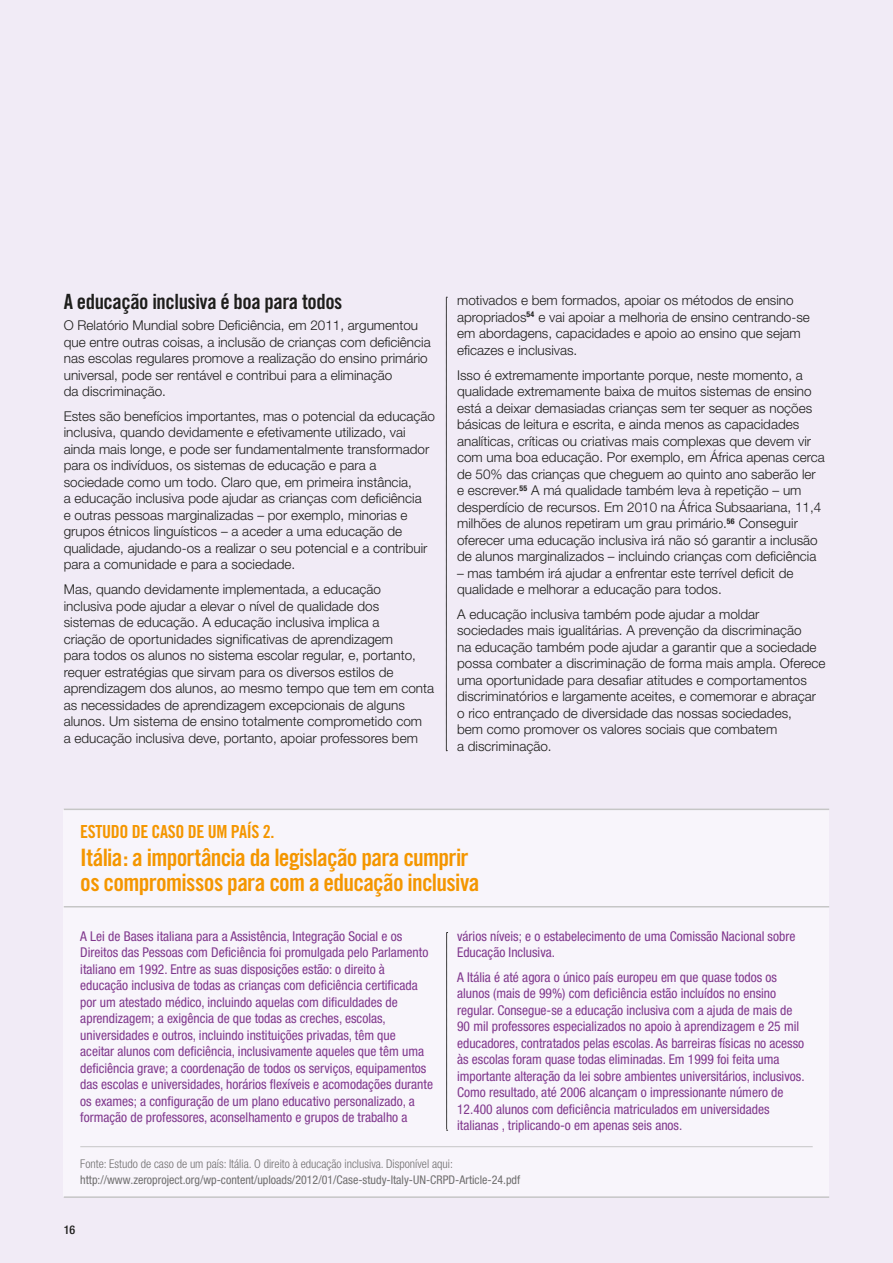
<style>
.page{position:relative;width:893px;height:1263px;background:#f1ebf6}
.page>*{position:absolute;margin:0;border:0;box-sizing:border-box;transform-origin:0 0}
.t1{font:24px/24.8px "Trade Gothic Bold Cond Twenty";letter-spacing:-.03em;color:#f49600}
.t2{font:21px "Trade Gothic Bold Cond Twenty";letter-spacing:-.02em;color:#1d1d1b}
.t3{font:18px "Trade Gothic Bold Cond Twenty";letter-spacing:-.02em;color:#f49600}
.t4{font:300 13.5px/16.5px "Helvetica Neue LT Std";color:#1d1d1b}
.t5{font:condensed 13.5px/16.5px "Helvetica Neue LT Std";color:#80388d}
.t6{font:condensed 12px "Helvetica Neue LT Std";color:#706f6f}
.t7{font:300 condensed 12px "Helvetica Neue LT Std";color:#706f6f}
.t8{font:500 condensed 12px "Helvetica Neue LT Std";color:#1d1d1b}
</style>
<div class="page">
<div style="left:64px;top:808px;width:765px;height:388px;background:#f8f5fb"></div>
<hr style="left:64px;top:809px;width:765px;height:1px;background:#c6c6c6">
<hr style="left:64px;top:906px;width:765px;height:1px;background:#c6c6c6">
<hr style="left:80px;top:1146px;width:733px;height:1px;background:#c6c6c6">
<hr style="left:64px;top:1196px;width:765px;height:2px;background:#c6c6c6">
<svg style="left:446px;top:297px;width:1px;height:454px"></svg>
<svg style="left:446px;top:932px;width:2px;height:199px"></svg>
<h2 class="t2" style="left:64px;top:289px;width:280px">A educação inclusiva é boa para todos</h2>
<p class="t4" style="left:64px;top:317px;width:368px">O Relatório Mundial sobre Deficiência, em 2011, argumentou que entre outras coisas, a inclusão de crianças com deficiência nas escolas regulares promove a realização do ensino primário universal, pode ser rentável e contribui para a eliminação<br>da discriminação.</p>
<p class="t4" style="left:64px;top:407px;width:373px">Estes são benefícios importantes, mas o potencial da educação inclusiva, quando devidamente e efetivamente utilizado, vai ainda mais longe, e pode ser fundamentalmente transformador para os indivíduos, os sistemas de educação e para a sociedade como um todo. Claro que, em primeira instância,<br>a educação inclusiva pode ajudar as crianças com deficiência<br>e outras pessoas marginalizadas – por exemplo, minorias e grupos étnicos linguísticos – a aceder a uma educação de qualidade, ajudando-os a realizar o seu potencial e a contribuir para a comunidade e para a sociedade.</p>
<p class="t4" style="left:64px;top:581px;width:372px">Mas, quando devidamente implementada, a educação<br>inclusiva pode ajudar a elevar o nível de qualidade dos<br>sistemas de educação. A educação inclusiva implica a<br>criação de oportunidades significativas de aprendizagem<br>para todos os alunos no sistema escolar regular, e, portanto, requer estratégias que sirvam para os diversos estilos de aprendizagem dos alunos, ao mesmo tempo que tem em conta as necessidades de aprendizagem excepcionais de alguns alunos. Um sistema de ensino totalmente comprometido com<br>a educação inclusiva deve, portanto, apoiar professores bem</p>
<p class="t4" style="left:457px;top:292px;width:354px">motivados e bem formados, apoiar os métodos de ensino apropriados<sup>54</sup> e vai apoiar a melhoria de ensino centrando-se em abordagens, capacidades e apoio ao ensino que sejam eficazes e inclusivas.</p>
<p class="t4" style="left:457px;top:366px;width:369px">Isso é extremamente importante porque, neste momento, a qualidade extremamente baixa de muitos sistemas de ensino está a deixar demasiadas crianças sem ter sequer as noções básicas de leitura e escrita, e ainda menos as capacidades analíticas, críticas ou criativas mais complexas que devem vir com uma boa educação. Por exemplo, em África apenas cerca de 50% das crianças que cheguem ao quinto ano saberão ler e escrever.<sup>55</sup> A má qualidade também leva à repetição – um desperdício de recursos. Em 2010 na África Subsaariana, 11,4 milhões de alunos repetiram um grau primário.<sup>56</sup> Conseguir oferecer uma educação inclusiva irá não só garantir a inclusão de alunos marginalizados – incluindo crianças com deficiência</p>
<p class="t4" style="left:457px;top:564px;width:338px">– mas também irá ajudar a enfrentar este terrível deficit de qualidade e melhorar a educação para todos.</p>
<p class="t4" style="left:457px;top:605px;width:370px">A educação inclusiva também pode ajudar a moldar sociedades mais igualitárias. A prevenção da discriminação<br>na educação também pode ajudar a garantir que a sociedade possa combater a discriminação de forma mais ampla. Oferece uma oportunidade para desafiar atitudes e comportamentos discriminatórios e largamente aceites, e comemorar e abraçar o rico entrançado de diversidade das nossas sociedades,<br>bem como promover os valores sociais que combatem<br>a discriminação.</p>
<h3 class="t3" style="left:80px;top:820px;width:196px">ESTUDO DE CASO DE UM PAÍS 2.</h3>
<h1 class="t1" style="left:80px;top:845px;width:401px">Itália: a importância da legislação para cumprir os compromissos para com a educação inclusiva</h1>
<p class="t5" style="left:80px;top:927px;width:354px">A Lei de Bases italiana para a Assistência, Integração Social e os Direitos das Pessoas com Deficiência foi promulgada pelo Parlamento italiano em 1992. Entre as suas disposições estão: o direito à educação inclusiva de todas as crianças com deficiência certificada por um atestado médico, incluindo aquelas com dificuldades de aprendizagem; a exigência de que todas as creches, escolas, universidades e outros, incluindo instituições privadas, têm que aceitar alunos com deficiência, inclusivamente aqueles que têm uma deficiência grave; a coordenação de todos os serviços, equipamentos das escolas e universidades, horários flexíveis e acomodações durante os exames; a configuração de um plano educativo personalizado, a formação de professores, aconselhamento e grupos de trabalho a</p>
<p class="t5" style="left:457px;top:927px;width:340px">vários níveis; e o estabelecimento de uma Comissão Nacional sobre<br>Educação Inclusiva.</p>
<p class="t5" style="left:457px;top:969px;width:349px">A Itália é até agora o único país europeu em que quase todos os alunos (mais de 99%) com deficiência estão incluídos no ensino regular. Consegue-se a educação inclusiva com a ajuda de mais de 90 mil professores especializados no apoio à aprendizagem e 25 mil educadores, contratados pelas escolas. As barreiras físicas no acesso às escolas foram quase todas eliminadas. Em 1999 foi feita uma importante alteração da lei sobre ambientes universitários, inclusivos.<br>Como resultado, até 2006 alcançam o impressionante número de 12.400 alunos com deficiência matriculados em universidades italianas , triplicando-o em apenas seis anos.</p>
<p class="t7" style="left:80px;top:1157px;width:374px">Fonte: Estudo de caso de um país: Itália. O direito à educação inclusiva. Disponível aqui:</p>
<p class="t6" style="left:80px;top:1173px;width:441px">http://www.zeroproject.org/wp-content/uploads/2012/01/Case-study-Italy-UN-CRPD-Article-24.pdf</p>
<p class="t8" style="left:64px;top:1222px;width:13px">16</p>
</div>
